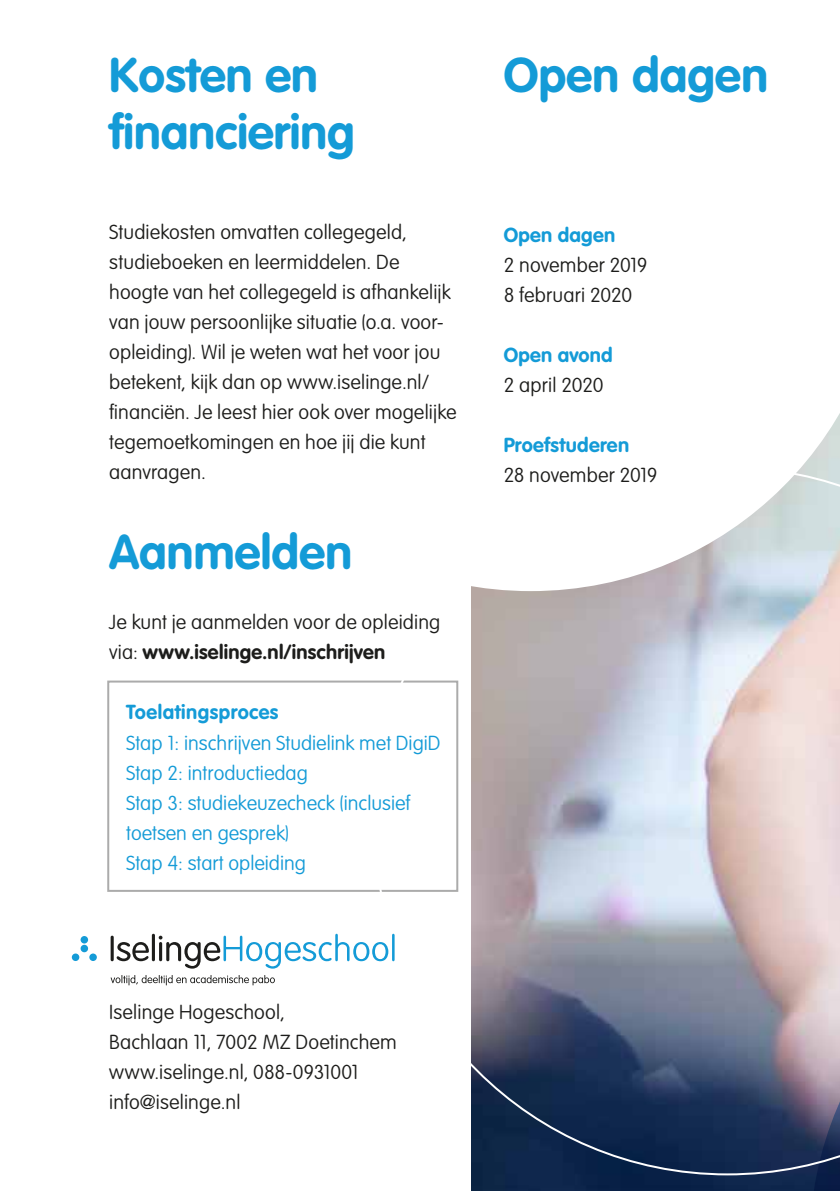
<style>
.page{position:relative;width:840px;height:1191px;background:#fff}
.page>*{position:absolute;margin:0;border:0;box-sizing:border-box;transform-origin:0 0}
.t1{font:700 48px/57.6px "VAG Rounded Std";color:#149bd7}
.t2{font:100 20px/30px "VAG Rounded Std";letter-spacing:.005em;color:#1d1d1b}
.t3{font:100 20px/30.2px "VAG Rounded Std";color:#149bd7}
.s1{font-weight:700}
.s2{font-weight:700;color:#149bd7}
</style>
<div class="page">
<div style="left:107px;top:680px;width:351px;height:212px;border:2px solid #9d9d9c"></div>
<svg style="left:809px;top:1175px;width:30px;height:16px"></svg>
<svg style="left:372px;top:466px;width:467px;height:709px"></svg>
<hr style="left:111px;top:935px;width:3px;height:26px;background:#1d1d1b;border-radius:2px">
<svg style="left:116px;top:942px;width:33px;height:19px"></svg>
<hr style="left:152px;top:933px;width:3px;height:28px;background:#1d1d1b;border-radius:2px">
<svg style="left:159px;top:933px;width:229px;height:35px"></svg>
<hr style="left:392px;top:933px;width:2px;height:28px;background:#149bd7">
<div style="left:72px;top:953px;width:7px;height:8px;background:#149bd7;border-radius:50%"></div>
<div style="left:89px;top:953px;width:8px;height:8px;background:#149bd7;border-radius:50%"></div>
<div style="left:80px;top:944px;width:8px;height:8px;background:#149bd7;border-radius:50%"></div>
<div style="left:80px;top:936px;width:8px;height:7px;background:#149bd7;border-radius:50%"></div>
<svg style="left:111px;top:975px;width:164px;height:10px"></svg>
<p class="t1" style="left:109px;top:48px;width:247px">Kosten en financiering</p>
<p class="t2" style="left:109px;top:218px;width:348px">Studiekosten omvatten collegegeld, studieboeken en leermiddelen. De hoogte van het collegegeld is afhankelijk van jouw persoonlijke situatie (o.a. voor&shy;opleiding). Wil je weten wat het voor jou betekent, kijk dan op www.iselinge.nl/ financiën. Je leest hier ook over mogelijke tegemoetkomingen en hoe jij die kunt aanvragen.</p>
<p class="t1" style="left:109px;top:525px;width:244px">Aanmelden</p>
<p class="t2" style="left:109px;top:608px;width:332px">Je kunt je aanmelden voor de opleiding via: <span class="s1">www.iselinge.nl/inschrijven</span></p>
<p class="t3" style="left:126px;top:698px;width:315px"><span class="s1">Toelatingsproces<br></span>Stap 1: inschrijven Studielink met DigiD<br>Stap 2: introductiedag<br>Stap 3: studiekeuzecheck (inclusief toetsen en gesprek)<br>Stap 4: start opleiding</p>
<p class="t1" style="left:503px;top:48px;width:266px">Open dagen</p>
<p class="t2" style="left:503px;top:220px;width:145px"><span class="s2">Open dagen<br></span>2 november 2019<br>8 februari 2020</p>
<p class="t2" style="left:503px;top:340px;width:110px"><span class="s2">Open avond<br></span>2 april 2020</p>
<p class="t2" style="left:503px;top:430px;width:155px"><span class="s2">Proefstuderen<br></span>28 november 2019</p>
<p class="t2" style="left:109px;top:997px;width:289px">Iselinge Hogeschool,<br>Bachlaan 11, 7002 MZ Doetinchem www.iselinge.nl, 088-0931001 info@iselinge.nl</p>
</div>
